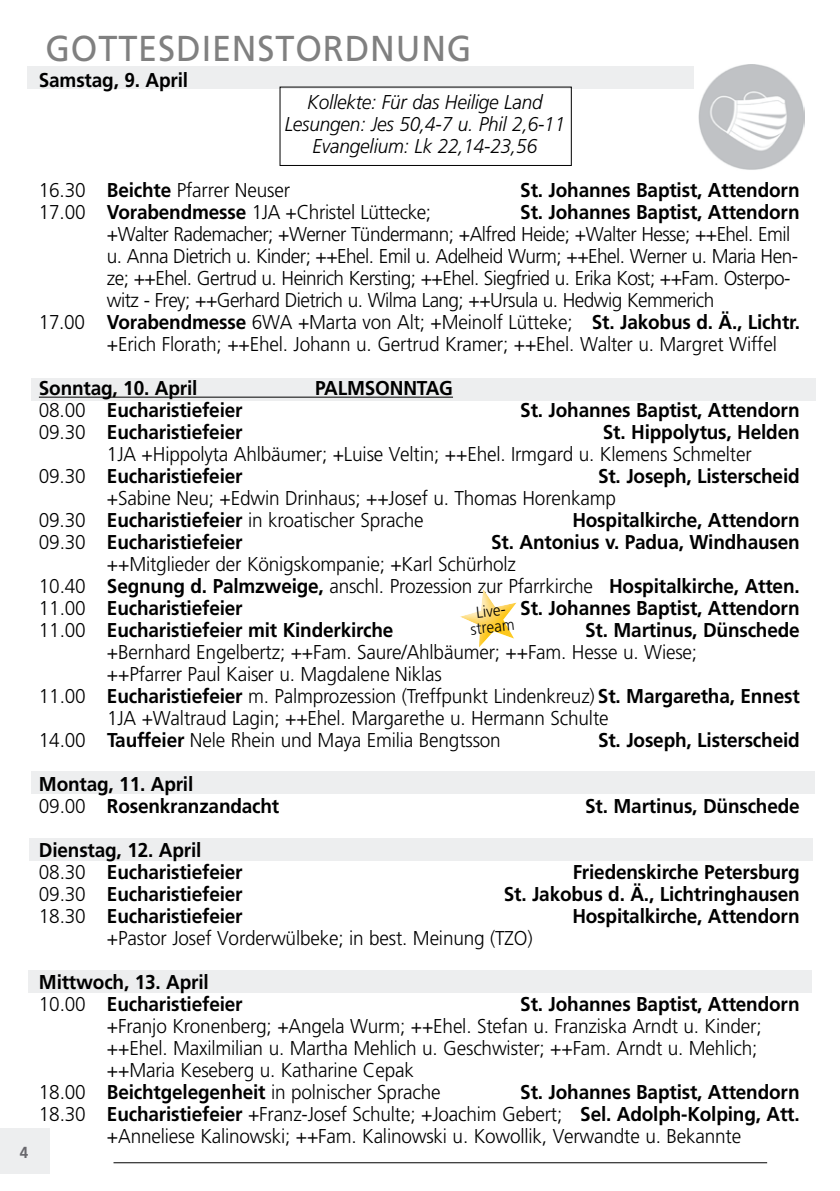
<style>
.page{position:relative;width:840px;height:1191px;background:#fff}
.page>*{position:absolute;margin:0;border:0;box-sizing:border-box;transform-origin:0 0}
.t1{font:36px "Frutiger";letter-spacing:.025em;color:#808080;scale:.95 1}
.t2{font:300 20px/22px "Frutiger";letter-spacing:-.01em;color:#000;scale:.95 1}
.t3{font:700 20px/22px "Frutiger";letter-spacing:-.01em;color:#000;scale:.95 1}
.t4{font:300 20px "Frutiger";letter-spacing:-.03em;color:#000;scale:.95 1}
.t5{font:italic 300 20px/22px "Frutiger";letter-spacing:-.01em;color:#000;text-align:center;scale:.95 1}
.t6{font:300 16px/16px "Frutiger";color:#000;text-align:center;scale:.95 1}
.t7{font:700 16px "Frutiger";color:#68676c;scale:.95 1}
.s1{font-weight:700}
.s2{font-weight:300}
</style>
<div class="page">
<img style="left:698px;top:65px;width:105px;height:105px">
<div style="left:31px;top:379px;width:784px;height:22px;background:#edeeef"></div>
<div style="left:31px;top:771px;width:783px;height:23px;background:#edeeef"></div>
<div style="left:30px;top:838px;width:782px;height:22px;background:#edeeef"></div>
<div style="left:27px;top:67px;width:666px;height:22px;background:#edeeef"></div>
<div style="left:0;top:1128px;width:50px;height:46px;background:#edeeef"></div>
<hr style="left:113px;top:1162px;width:653px;height:1px;background:#000">
<div style="left:28px;top:969px;width:783px;height:23px;background:#edeeef"></div>
<hr style="left:39px;top:397px;width:414px;height:1px;background:#000">
<div style="left:279px;top:87px;width:292px;height:79px;border:1px solid #000"></div>
<svg style="left:460px;top:589px;width:57px;height:58px"></svg>
<p class="t7" style="left:20px;top:1143px;width:10px">4</p>
<h1 class="t1" style="left:45px;top:27px;width:450px">GOTTESDIENSTORDNUNG</h1>
<p class="t3" style="left:39px;top:69px;width:158px">Samstag, 9. April</p>
<p class="t5" style="left:284px;top:91px;width:297px">Kollekte: Für das Heilige Land<br>Lesungen: Jes 50,4-7 u. Phil 2,6-11<br>Evangelium: Lk 22,14-23,56</p>
<p class="t2" style="left:39px;top:179px;width:266px">16.30 <span class="s1">Beichte</span> Pfarrer Neuser</p>
<p class="t3" style="left:520px;top:179px;width:295px">St. Johannes Baptist, Attendorn</p>
<p class="t2" style="left:39px;top:201px;width:414px">17.00 <span class="s1">Vorabendmesse</span> 1JA +Christel Lüttecke;</p>
<p class="t3" style="left:520px;top:201px;width:295px">St. Johannes Baptist, Attendorn</p>
<p class="t4" style="left:107px;top:223px;width:720px">+Walter Rademacher; +Werner Tündermann; +Alfred Heide; +Walter Hesse; ++Ehel. Emil</p>
<p class="t4" style="left:107px;top:245px;width:728px">u. Anna Dietrich u. Kinder; ++Ehel. Emil u. Adelheid Wurm; ++Ehel. Werner u. Maria Hen-</p>
<p class="t4" style="left:107px;top:267px;width:720px">ze; ++Ehel. Gertrud u. Heinrich Kersting; ++Ehel. Siegfried u. Erika Kost; ++Fam. Osterpo-</p>
<p class="t4" style="left:107px;top:289px;width:640px">witz - Frey; ++Gerhard Dietrich u. Wilma Lang; ++Ursula u. Hedwig Kemmerich</p>
<p class="t2" style="left:39px;top:311px;width:802px">17.00 <span class="s1">Vorabendmesse</span> 6WA +Marta von Alt; +Meinolf Lütteke; <span class="s1">St. Jakobus d. Ä., Lichtr.</span></p>
<p class="t2" style="left:107px;top:333px;width:706px">+Erich Florath; ++Ehel. Johann u. Gertrud Kramer; ++Ehel. Walter u. Margret Wiffel</p>
<p class="t3" style="left:39px;top:377px;width:168px">Sonntag, 10. April</p>
<p class="t3" style="left:315px;top:377px;width:146px">PALMSONNTAG</p>
<p class="t3" style="left:39px;top:399px;width:216px"><span class="s2">08.00</span> Eucharistiefeier</p>
<p class="t3" style="left:520px;top:399px;width:295px">St. Johannes Baptist, Attendorn</p>
<p class="t3" style="left:39px;top:421px;width:216px"><span class="s2">09.30</span> Eucharistiefeier</p>
<p class="t3" style="left:602px;top:421px;width:208px">St. Hippolytus, Helden</p>
<p class="t2" style="left:39px;top:443px;width:751px;text-indent:68px">1JA +Hippolyta Ahlbäumer; +Luise Veltin; ++Ehel. Irmgard u. Klemens Schmelter<br>09.30 <span class="s1">Eucharistiefeier</span></p>
<p class="t3" style="left:597px;top:465px;width:214px">St. Joseph, Listerscheid</p>
<p class="t2" style="left:39px;top:487px;width:608px;text-indent:68px">+Sabine Neu; +Edwin Drinhaus; ++Josef u. Thomas Horenkamp<br>09.30 <span class="s1">Eucharistiefeier</span> in kroatischer Sprache</p>
<p class="t3" style="left:572px;top:509px;width:241px">Hospitalkirche, Attendorn</p>
<p class="t3" style="left:39px;top:531px;width:216px"><span class="s2">09.30</span> Eucharistiefeier</p>
<p class="t3" style="left:491px;top:531px;width:326px">St. Antonius v. Padua, Windhausen</p>
<p class="t2" style="left:39px;top:553px;width:802px;text-indent:68px">++Mitglieder der Königskompanie; +Karl Schürholz<br>10.40 <span class="s1">Segnung d. Palmzweige,</span> anschl. Prozession zur Pfarrkirche <span class="s1">Hospitalkirche, Atten.<br></span>11.00 <span class="s1">Eucharistiefeier</span></p>
<p class="t3" style="left:520px;top:597px;width:295px">St. Johannes Baptist, Attendorn</p>
<p class="t6" style="left:468px;top:605px;width:48px;rotate:-6deg">Live&shy;stream</p>
<p class="t3" style="left:39px;top:619px;width:374px"><span class="s2">11.00</span> Eucharistiefeier mit Kinderkirche</p>
<p class="t3" style="left:585px;top:619px;width:227px">St. Martinus, Dünschede</p>
<p class="t2" style="left:107px;top:641px;width:622px">+Bernhard Engelbertz; ++Fam. Saure/Ahlbäumer; ++Fam. Hesse u. Wiese;</p>
<p class="t2" style="left:107px;top:663px;width:354px">++Pfarrer Paul Kaiser u. Magdalene Niklas</p>
<p class="t2" style="left:39px;top:685px;width:802px">11.00 <span class="s1">Eucharistiefeier</span> m. Palmprozession (Treffpunkt Lindenkreuz) <span class="s1">St. Margaretha, Ennest</span></p>
<p class="t2" style="left:107px;top:707px;width:529px">1JA +Waltraud Lagin; ++Ehel. Margarethe u. Hermann Schulte</p>
<p class="t2" style="left:39px;top:729px;width:487px">14.00 <span class="s1">Tauffeier</span> Nele Rhein und Maya Emilia Bengtsson</p>
<p class="t3" style="left:597px;top:729px;width:214px">St. Joseph, Listerscheid</p>
<p class="t3" style="left:39px;top:773px;width:254px">Montag, 11. April<br><span class="s2">09.00</span> Rosenkranzandacht</p>
<p class="t3" style="left:585px;top:795px;width:227px">St. Martinus, Dünschede</p>
<p class="t3" style="left:39px;top:839px;width:216px">Dienstag, 12. April<br><span class="s2">08.30</span> Eucharistiefeier</p>
<p class="t3" style="left:572px;top:861px;width:240px">Friedenskirche Petersburg</p>
<p class="t3" style="left:39px;top:883px;width:216px"><span class="s2">09.30</span> Eucharistiefeier</p>
<p class="t3" style="left:503px;top:883px;width:313px">St. Jakobus d. Ä., Lichtringhausen</p>
<p class="t3" style="left:39px;top:905px;width:216px"><span class="s2">18.30</span> Eucharistiefeier</p>
<p class="t3" style="left:572px;top:905px;width:241px">Hospitalkirche, Attendorn</p>
<p class="t2" style="left:107px;top:927px;width:449px">+Pastor Josef Vorderwülbeke; in best. Meinung (TZO)</p>
<p class="t3" style="left:39px;top:971px;width:216px">Mittwoch, 13. April<br><span class="s2">10.00</span> Eucharistiefeier</p>
<p class="t3" style="left:520px;top:993px;width:295px">St. Johannes Baptist, Attendorn</p>
<p class="t2" style="left:107px;top:1015px;width:690px">+Franjo Kronenberg; +Angela Wurm; ++Ehel. Stefan u. Franziska Arndt u. Kinder;</p>
<p class="t2" style="left:107px;top:1037px;width:685px">++Ehel. Maxilmilian u. Martha Mehlich u. Geschwister; ++Fam. Arndt u. Mehlich;</p>
<p class="t2" style="left:107px;top:1059px;width:324px">++Maria Keseberg u. Katharine Cepak</p>
<p class="t2" style="left:39px;top:1081px;width:424px">18.00 <span class="s1">Beichtgelegenheit</span> in polnischer Sprache</p>
<p class="t3" style="left:520px;top:1081px;width:295px">St. Johannes Baptist, Attendorn</p>
<p class="t2" style="left:39px;top:1103px;width:802px">18.30 <span class="s1">Eucharistiefeier</span> +Franz-Josef Schulte; +Joachim Gebert; <span class="s1">Sel. Adolph-Kolping, Att.</span></p>
<p class="t2" style="left:107px;top:1125px;width:668px">+Anneliese Kalinowski; ++Fam. Kalinowski u. Kowollik, Verwandte u. Bekannte</p>
</div>
